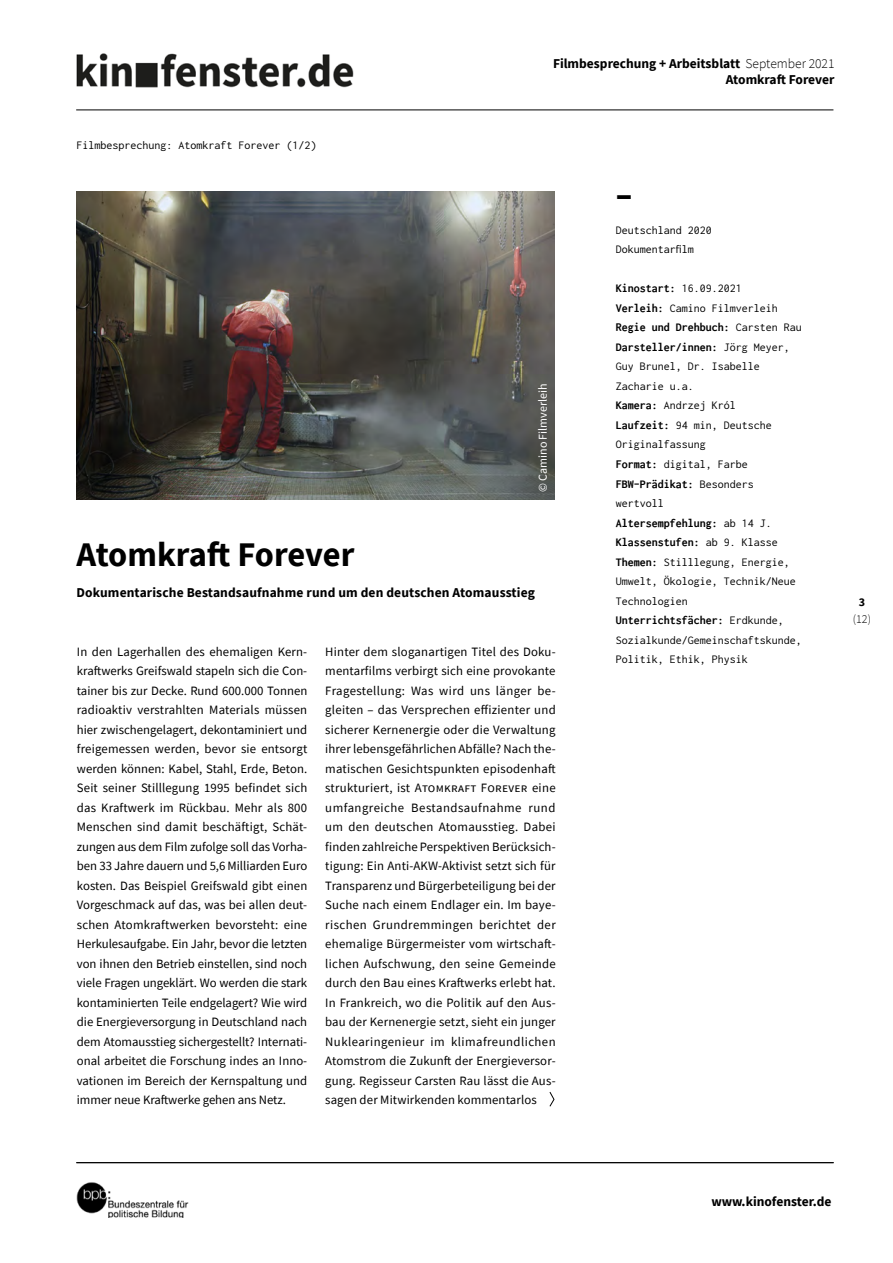
<style>
.page{position:relative;width:893px;height:1263px;background:#fff}
.page>*{position:absolute;margin:0;border:0;box-sizing:border-box;transform-origin:0 0}
.Titel_Head{font:700 34.5px "Source Sans Pro";letter-spacing:-.005em;color:#000}
.Subhead{font:700 13.5px/16.2px "Source Sans Pro";color:#000;text-align:right}
.Filmbespr_Fliesst{font:12.75px/19.5px "Source Sans Pro";letter-spacing:.005em;color:#000;text-align:justify}
.Filminfos{font:12px/19.5px "Inconsolata";color:#000}
.Filminfos-2{font:700 12px "Inconsolata";color:#000}
.Rubrik_Head{font:12px "Inconsolata";color:#000}
.Filmbespr_Autoren{font:12px "Source Sans Pro";color:#fff}
.t1{font:300 12px "Source Sans Pro";color:#000}
.t2{font:700 12px "Source Sans Pro";color:#000}
.s1{font-weight:300}
.s2{font-weight:400}
.s3{font-weight:700}
</style>
<div class="page">
<img style="left:77px;top:1182px;width:111px;height:35px">
<img style="left:76px;top:53px;width:278px;height:35px">
<hr style="left:76px;top:110px;width:757px;height:1px;background:#000">
<hr style="left:76px;top:1162px;width:758px;height:1px;background:#000">
<img style="left:77px;top:191px;width:478px;height:309px">
<svg style="left:549px;top:1092px;width:6px;height:15px"></svg>
<p class="Subhead" style="left:553px;top:55px;width:283px">Filmbesprechung + Arbeitsblatt <span class="s1">September 2021<br></span>Atomkraft Forever</p>
<p class="Rubrik_Head" style="left:77px;top:137px;width:242px">Filmbesprechung: Atomkraft Forever (1/2)</p>
<p class="Filmbespr_Autoren" style="left:535px;top:492px;width:110px;rotate:-90deg">© Camino Filmverleih</p>
<p class="Titel_Head" style="left:77px;top:531px;width:279px">Atomkraft Forever</p>
<p class="Subhead" style="left:77px;top:584px;width:460px">Dokumentarische Bestandsaufnahme rund um den deutschen Atomausstieg</p>
<p class="Filmbespr_Fliesst" style="left:77px;top:641px;width:232px">In den Lagerhallen des ehemaligen Kern&shy;kraftwerks Greifswald stapeln sich die Con&shy;tainer bis zur Decke. Rund 600.000 Tonnen radioaktiv verstrahlten Materials müssen hier zwischengelagert, dekontaminiert und freigemessen werden, bevor sie entsorgt werden können: Kabel, Stahl, Erde, Beton.<br>Seit seiner Stilllegung 1995 befindet sich das Kraftwerk im Rückbau. Mehr als 800<br>Menschen sind damit beschäftigt, Schät&shy;zungen aus dem Film zufolge soll das Vorha&shy;ben 33 Jahre dauern und 5,6 Milliarden Euro kosten. Das Beispiel Greifswald gibt einen Vorgeschmack auf das, was bei allen deut&shy;schen Atomkraftwerken bevorsteht: eine Herkulesaufgabe. Ein Jahr, bevor die letzten von ihnen den Betrieb einstellen, sind noch viele Fragen ungeklärt. Wo werden die stark kontaminierten Teile endgelagert? Wie wird die Energieversorgung in Deutschland nach dem Atomausstieg sichergestellt? Internati&shy;onal arbeitet die Forschung indes an Inno&shy;vationen im Bereich der Kernspaltung und immer neue Kraftwerke gehen ans Netz.</p>
<p class="Filmbespr_Fliesst" style="left:325px;top:641px;width:232px">Hinter dem sloganartigen Titel des Doku&shy;mentarfilms verbirgt sich eine provokante Fragestellung: Was wird uns länger be&shy;gleiten – das Versprechen effizienter und sicherer Kernenergie oder die Verwaltung ihrer lebensgefährlichen Abfälle? Nach the&shy;matischen Gesichtspunkten episodenhaft strukturiert, ist Atomkraft Forever eine umfangreiche Bestandsaufnahme rund um den deutschen Atomausstieg. Dabei finden zahlreiche Perspektiven Berücksich&shy;tigung: Ein Anti-AKW-Aktivist setzt sich für Transparenz und Bürgerbeteiligung bei der Suche nach einem Endlager ein. Im baye&shy;rischen Grundremmingen berichtet der ehemalige Bürgermeister vom wirtschaft&shy;lichen Aufschwung, den seine Gemeinde durch den Bau eines Kraftwerks erlebt hat.<br>In Frankreich, wo die Politik auf den Aus&shy;bau der Kernenergie setzt, sieht ein junger Nuklearingenieur im klimafreundlichen Atomstrom die Zukunft der Energieversor&shy;gung. Regisseur Carsten Rau lässt die Aus&shy;sagen der Mitwirkenden kommentarlos</p>
<p class="Titel_Head" style="left:616px;top:171px;width:18px">–</p>
<p class="Filminfos" style="left:616px;top:220px;width:97px">Deutschland 2020</p>
<p class="Filminfos" style="left:616px;top:240px;width:79px">Dokumentarfilm</p>
<p class="Filminfos-2" style="left:616px;top:280px;width:127px">Kinostart: <span class="s2">16.09.2021</span></p>
<p class="Filminfos" style="left:616px;top:298px;width:163px"><span class="s3">Verleih:</span> Camino Filmverleih</p>
<p class="Filminfos-2" style="left:616px;top:319px;width:187px">Regie und Drehbuch: <span class="s2">Carsten Rau</span></p>
<p class="Filminfos" style="left:616px;top:337px;width:175px"><span class="s3">Darsteller/innen:</span> Jörg Meyer,<br>Guy Brunel, Dr. Isabelle<br>Zacharie u.a.</p>
<p class="Filminfos" style="left:616px;top:396px;width:121px"><span class="s3">Kamera:</span> Andrzej Król</p>
<p class="Filminfos" style="left:616px;top:415px;width:157px"><span class="s3">Laufzeit:</span> 94 min, Deutsche<br>Originalfassung</p>
<p class="Filminfos" style="left:616px;top:454px;width:133px"><span class="s3">Format:</span> digital, Farbe</p>
<p class="Filminfos" style="left:616px;top:474px;width:139px"><span class="s3">FBW-Prädikat:</span> Besonders wertvoll</p>
<p class="Filminfos-2" style="left:616px;top:514px;width:157px">Altersempfehlung: <span class="s2">ab 14 J.</span></p>
<p class="Filminfos-2" style="left:616px;top:534px;width:163px">Klassenstufen: <span class="s2">ab 9. Klasse</span></p>
<p class="Filminfos" style="left:616px;top:552px;width:181px"><span class="s3">Themen:</span> Stilllegung, Energie,<br>Umwelt, Ökologie, Technik/Neue<br>Technologien</p>
<p class="Filminfos" style="left:616px;top:610px;width:187px"><span class="s3">Unterrichtsfächer:</span> Erdkunde,<br>Sozialkunde/Gemeinschaftskunde,<br>Politik, Ethik, Physik</p>
<p class="t2" style="left:859px;top:594px;width:8px">3</p>
<p class="t1" style="left:853px;top:611px;width:20px">(12)</p>
<p class="Subhead" style="left:711px;top:1194px;width:122px">www.kinofenster.de</p>
</div>
